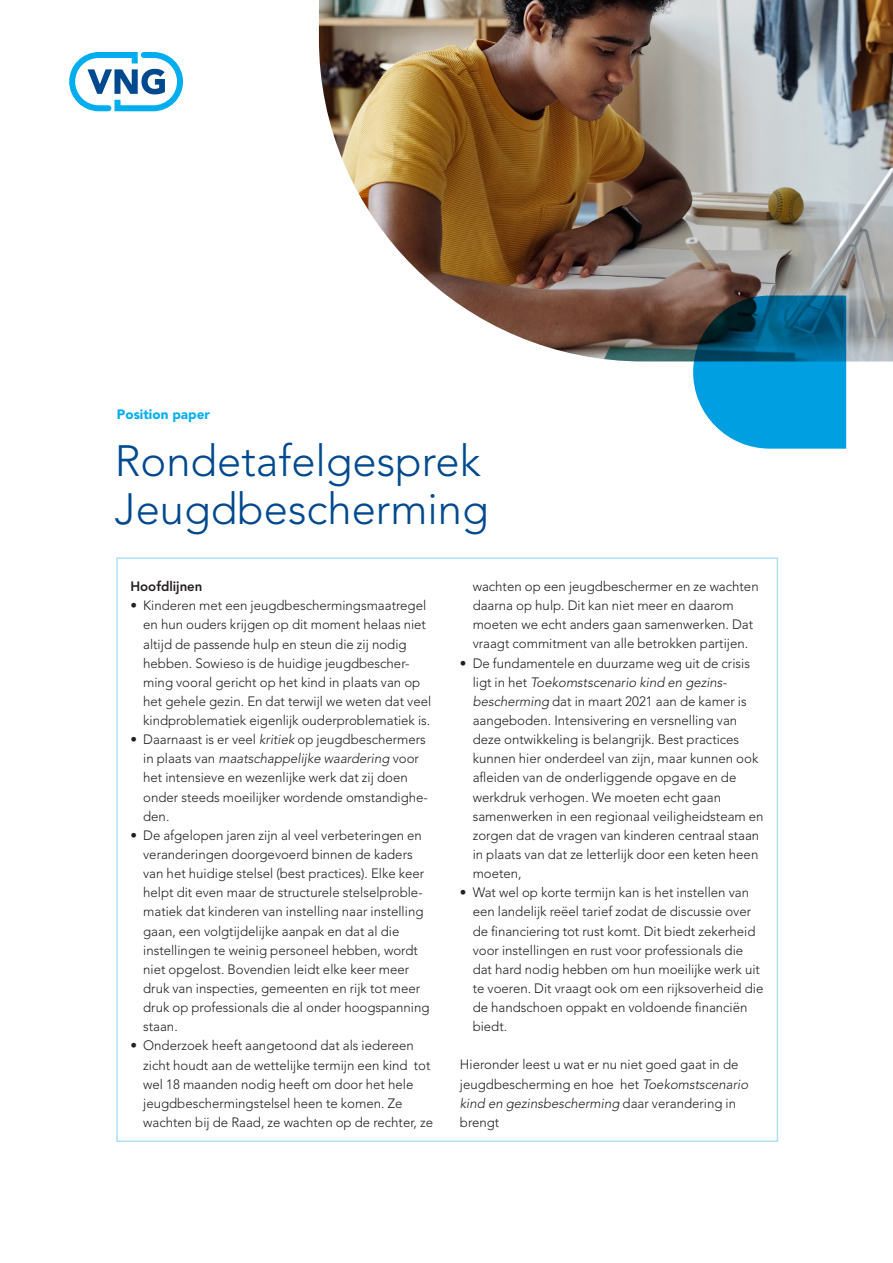
<style>
.page{position:relative;width:893px;height:1263px;background:#fff}
.page>*{position:absolute;margin:0;border:0;box-sizing:border-box;transform-origin:0 0}
.VNG_-_Omslag_titel_m{font:300 43.5px/47.8px "Avenir LT Std";color:#01498e}
.VNG_-_Broodtekst{font:300 13.5px/19.2px "Avenir LT Std";color:#231f20}
.t1{font:900 13.5px "Avenir LT Std";color:#00aeef}
.VNG_-_Broodtekst-2{font:800 13.5px "Avenir LT Std";color:#231f20}
.s1{font-style:italic}
</style>
<div class="page">
<svg style="left:69px;top:52px;width:114px;height:59px"></svg>
<img style="left:319px;top:0;width:574px;height:361px">
<svg style="left:693px;top:296px;width:153px;height:153px;background:#1483b2"></svg>
<p class="t1" style="left:117px;top:406px;width:94px">Position paper</p>
<p class="VNG_-_Omslag_titel_m" style="left:115px;top:437px;width:375px">Rondetafelgesprek<br>Jeugdbescherming</p>
<p class="VNG_-_Broodtekst-2" style="left:130px;top:578px;width:74px">Hoofdlijnen</p>
<p class="VNG_-_Broodtekst" style="left:143px;top:596px;width:290px;text-indent:-13px">• Kinderen met een jeugdbeschermingsmaatregel en hun ouders krijgen op dit moment helaas niet altijd de passende hulp en steun die zij nodig hebben. Sowieso is de huidige jeugdbescher&shy;ming vooral gericht op het kind in plaats van op het gehele gezin. En dat terwijl we weten dat veel kindproblematiek eigenlijk ouderproblematiek is.</p>
<p class="VNG_-_Broodtekst" style="left:143px;top:730px;width:286px;text-indent:-13px">• Daarnaast is er veel <span class="s1">kritiek</span> op jeugdbeschermers in plaats van <span class="s1">maatschappelijke waardering</span> voor het intensieve en wezenlijke werk dat zij doen onder steeds moeilijker wordende omstandighe&shy;den.</p>
<p class="VNG_-_Broodtekst" style="left:143px;top:826px;width:288px;text-indent:-13px">• De afgelopen jaren zijn al veel verbeteringen en veranderingen doorgevoerd binnen de kaders van het huidige stelsel (best practices). Elke keer helpt dit even maar de structurele stelselproble&shy;matiek dat kinderen van instelling naar instelling gaan, een volgtijdelijke aanpak en dat al die instellingen te weinig personeel hebben, wordt niet opgelost. Bovendien leidt elke keer meer druk van inspecties, gemeenten en rijk tot meer druk op professionals die al onder hoogspanning staan.</p>
<p class="VNG_-_Broodtekst" style="left:143px;top:1036px;width:291px;text-indent:-13px">• Onderzoek heeft aangetoond dat als iedereen zicht houdt aan de wettelijke termijn een kind tot wel 18 maanden nodig heeft om door het hele jeugdbeschermingstelsel heen te komen. Ze wachten bij de Raad, ze wachten op de rechter, ze</p>
<p class="VNG_-_Broodtekst" style="left:473px;top:577px;width:287px">wachten op een jeugdbeschermer en ze wachten daarna op hulp. Dit kan niet meer en daarom moeten we echt anders gaan samenwerken. Dat vraagt commitment van alle betrokken partijen.</p>
<p class="VNG_-_Broodtekst" style="left:473px;top:653px;width:292px;text-indent:-13px">• De fundamentele en duurzame weg uit de crisis ligt in het <span class="s1">Toekomstscenario kind en gezins&shy;bescherming</span> dat in maart 2021 aan de kamer is aangeboden. Intensivering en versnelling van deze ontwikkeling is belangrijk. Best practices kunnen hier onderdeel van zijn, maar kunnen ook afleiden van de onderliggende opgave en de werkdruk verhogen. We moeten echt gaan samenwerken in een regionaal veiligheidsteam en zorgen dat de vragen van kinderen centraal staan in plaats van dat ze letterlijk door een keten heen moeten,</p>
<p class="VNG_-_Broodtekst" style="left:473px;top:883px;width:292px;text-indent:-13px">• Wat wel op korte termijn kan is het instellen van een landelijk reëel tarief zodat de discussie over de financiering tot rust komt. Dit biedt zekerheid voor instellingen en rust voor professionals die dat hard nodig hebben om hun moeilijke werk uit te voeren. Dit vraagt ook om een rijksoverheid die de handschoen oppakt en voldoende financiën biedt.</p>
<p class="VNG_-_Broodtekst" style="left:460px;top:1055px;width:290px">Hieronder leest u wat er nu niet goed gaat in de jeugdbescherming en hoe het <span class="s1">Toekomstscenario kind en gezinsbescherming</span> daar verandering in brengt</p>
</div>
